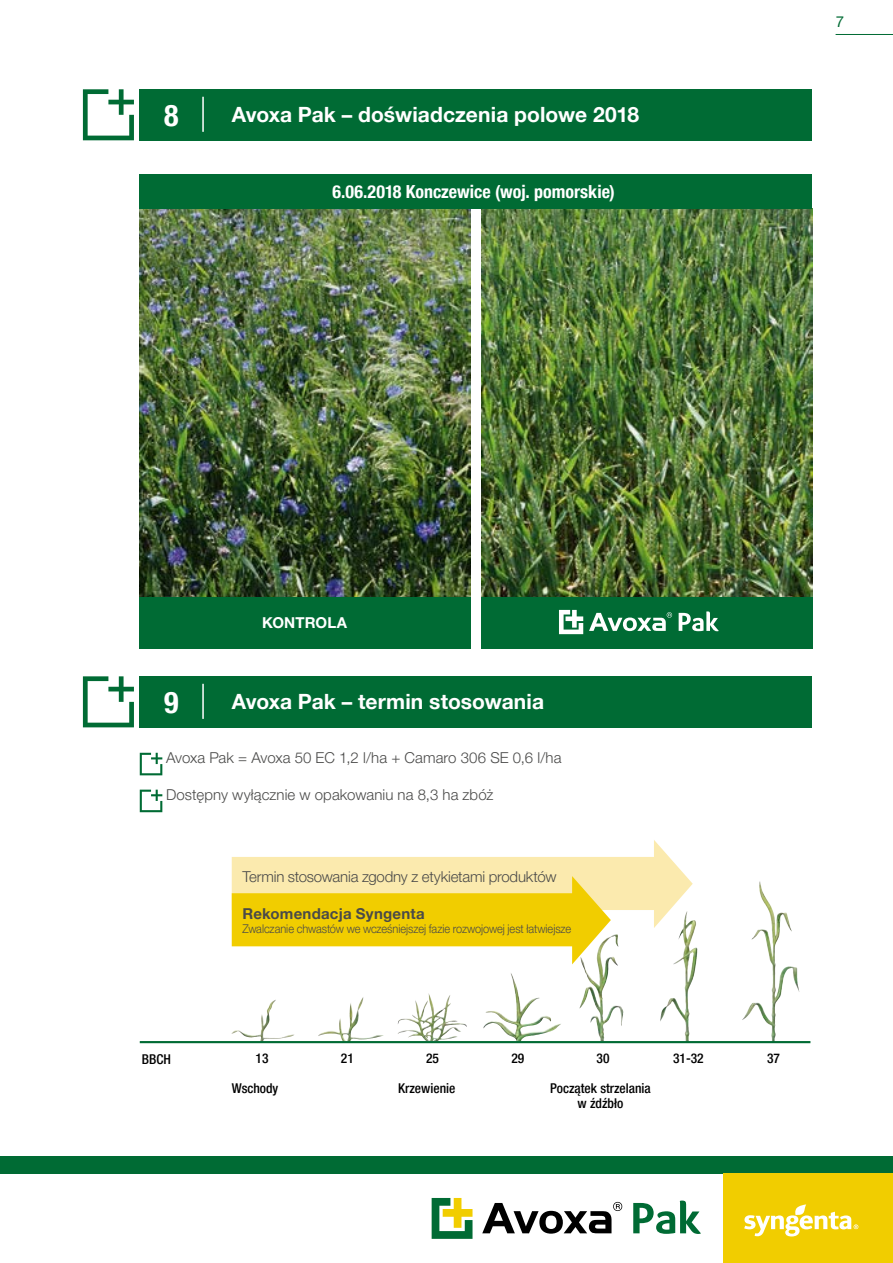
<style>
.page{position:relative;width:893px;height:1263px;background:#fff}
.page>*{position:absolute;margin:0;border:0;box-sizing:border-box;transform-origin:0 0}
.t1{font:700 condensed 30px "Helvetica Neue LT Pro";color:#fff}
.t2{font:700 21px "Helvetica Neue LT Pro";color:#fff}
.t3{font:700 condensed 18px "Helvetica Neue LT Pro";color:#fff}
.t4{font:300 15px "Helvetica Neue LT Pro";letter-spacing:-.005em;color:#4a4a49}
.t5{font:700 15px "Helvetica Neue LT Pro";letter-spacing:.015em;color:#4a4a49}
.t6{font:700 15px "Helvetica Neue LT Pro";letter-spacing:.005em;color:#fff}
.t7{font:15px "Helvetica Neue LT Pro";color:#006b34}
.t8{font:500 condensed 13.5px/15px "Helvetica Neue LT Pro";color:#000;text-align:center}
.t9{font:300 12px "Helvetica Neue LT Pro";letter-spacing:-.005em;color:#4a4a49;scale:.92 1}
</style>
<div class="page">
<img style="left:140px;top:208px;width:331px;height:389px">
<img style="left:481px;top:208px;width:331px;height:389px">
<div style="left:140px;top:89px;width:672px;height:51px;background:#006b34"></div>
<div style="left:140px;top:676px;width:672px;height:51px;background:#006b34"></div>
<div style="left:140px;top:597px;width:331px;height:51px;background:#006b34"></div>
<div style="left:482px;top:597px;width:331px;height:51px;background:#006b34"></div>
<svg style="left:83px;top:89px;width:51px;height:51px"></svg>
<svg style="left:83px;top:676px;width:51px;height:51px"></svg>
<hr style="left:202px;top:97px;width:2px;height:35px;background:#fff">
<hr style="left:202px;top:684px;width:2px;height:35px;background:#fff">
<svg style="left:140px;top:753px;width:22px;height:22px"></svg>
<svg style="left:140px;top:790px;width:22px;height:22px"></svg>
<img style="left:589px;top:964px;width:20px;height:22px">
<img style="left:486px;top:973px;width:31px;height:50px">
<img style="left:420px;top:993px;width:12px;height:27px">
<img style="left:352px;top:997px;width:11px;height:26px">
<img style="left:265px;top:999px;width:11px;height:24px">
<img style="left:759px;top:881px;width:14px;height:76px">
<hr style="left:140px;top:1041px;width:670px;height:2px;background:#006b34">
<svg style="left:232px;top:840px;width:461px;height:124px"></svg>
<div style="left:140px;top:174px;width:672px;height:34px;background:#006b34"></div>
<div style="left:0;top:1157px;width:893px;height:17px;background:#006b34"></div>
<div style="left:723px;top:1174px;width:170px;height:89px;background:#f1cd00"></div>
<svg style="left:744px;top:1204px;width:114px;height:32px"></svg>
<svg style="left:633px;top:1200px;width:68px;height:34px"></svg>
<svg style="left:482px;top:1202px;width:140px;height:31px"></svg>
<svg style="left:432px;top:1198px;width:40px;height:41px"></svg>
<hr style="left:836px;top:34px;width:57px;height:1px;background:#006b34">
<svg style="left:679px;top:611px;width:40px;height:20px"></svg>
<svg style="left:589px;top:612px;width:83px;height:19px"></svg>
<svg style="left:559px;top:610px;width:24px;height:24px"></svg>
<h1 class="t1" style="left:164px;top:97px;width:16px">8</h1>
<h2 class="t2" style="left:232px;top:102px;width:409px">Avoxa Pak – doświadczenia polowe 2018</h2>
<p class="t3" style="left:333px;top:181px;width:284px">6.06.2018 Konczewice (woj. pomorskie)</p>
<p class="t7" style="left:836px;top:12px;width:10px">7</p>
<h1 class="t1" style="left:164px;top:684px;width:16px">9</h1>
<p class="t6" style="left:262px;top:613px;width:87px">KONTROLA</p>
<h2 class="t2" style="left:232px;top:689px;width:314px">Avoxa Pak – termin stosowania</h2>
<p class="t4" style="left:166px;top:749px;width:397px">Avoxa Pak = Avoxa 50 EC 1,2 l/ha + Camaro 306 SE 0,6 l/ha</p>
<p class="t4" style="left:166px;top:786px;width:329px">Dostępny wyłącznie w opakowaniu na 8,3 ha zbóż</p>
<p class="t4" style="left:242px;top:867px;width:316px">Termin stosowania zgodny z etykietami produktów</p>
<p class="t5" style="left:242px;top:904px;width:184px">Rekomendacja Syngenta</p>
<p class="t9" style="left:242px;top:922px;width:359px">Zwalczanie chwastów we wcześniejszej fazie rozwojowej jest łatwiejsze</p>
<p class="t8" style="left:142px;top:1051px;width:31px">BBCH</p>
<p class="t8" style="left:256px;top:1051px;width:14px">13</p>
<p class="t8" style="left:341px;top:1051px;width:14px">21</p>
<p class="t8" style="left:426px;top:1051px;width:14px">25</p>
<p class="t8" style="left:511px;top:1051px;width:14px">29</p>
<p class="t8" style="left:597px;top:1051px;width:14px">30</p>
<p class="t8" style="left:673px;top:1051px;width:32px">31-32</p>
<p class="t8" style="left:767px;top:1051px;width:14px">37</p>
<p class="t8" style="left:232px;top:1080px;width:48px">Wschody</p>
<p class="t8" style="left:398px;top:1080px;width:59px">Krzewienie</p>
<p class="t8" style="left:550px;top:1080px;width:102px">Początek strzelania w źdźbło</p>
</div>
